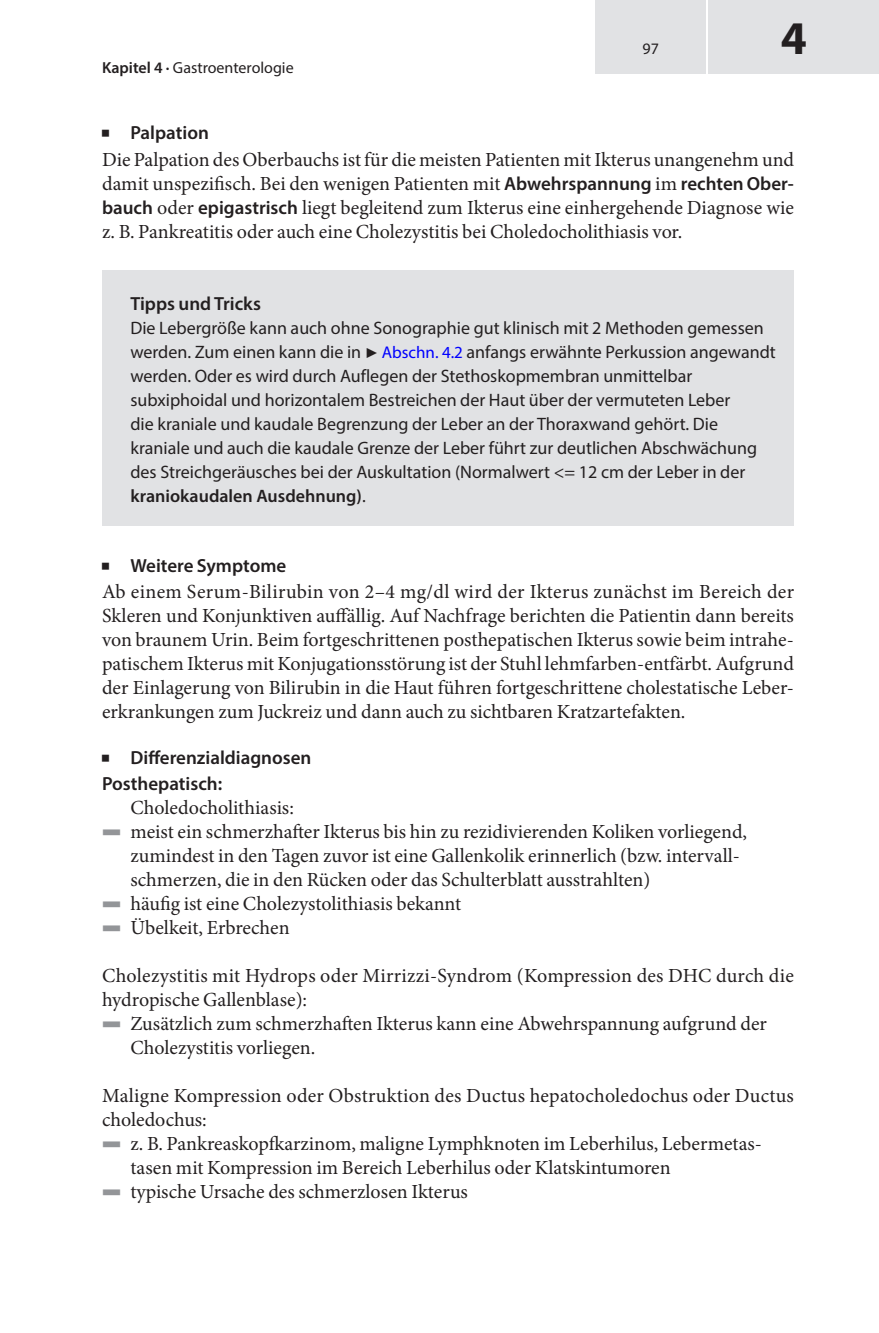
<style>
.page{position:relative;width:879px;height:1333px;background:#fff}
.page>*{position:absolute;margin:0;border:0;box-sizing:border-box;transform-origin:0 0}
.t1{font:700 47px "Tmnwxg Myriad Pro";color:#231f20}
.t2{font:20px/24px "Cvhnjk Minion Pro";color:#231f20;text-align:justify}
.t3{font:600 19px/26px "Hxtslc Myriad Pro";color:#231f20}
.t4{font:18px/24px "Rhdfyh Myriad Pro";color:#231f20}
.t5{font:600 18px "Hxtslc Myriad Pro";color:#231f20}
.t6{font:16px "Rhdfyh Myriad Pro";color:#231f20}
.s1{font-family:"Hxtslc Myriad Pro";font-weight:600}
.s2{font-family:"Sbwrfq Blik Buttons";font-weight:400}
.s3{font-family:"Hxtslc Myriad Pro";font-weight:600;font-size:19px}
.s4{font-family:"Sbwrfq Blik Buttons";font-size:17px}
.s5{font-size:17px;color:#00f}
.s6{font-family:"Rhdfyh Myriad Pro";font-weight:400}
.s7{font-family:"Sbwrfq Blik Buttons";font-size:19px;color:#939598}
</style>
<div class="page">
<div style="left:709px;top:0;width:170px;height:74px;background:#e1e2e4"></div>
<div style="left:595px;top:0;width:111px;height:74px;background:#e1e2e4"></div>
<div style="left:102px;top:270px;width:692px;height:256px;background:#e1e2e4"></div>
<p class="t6" style="left:102px;top:58px;width:193px"><span class="s1">Kapitel 4 ·</span> Gastroenterologie</p>
<p class="t6" style="left:642px;top:39px;width:18px">97</p>
<h1 class="t1" style="left:781px;top:7px;width:28px">4</h1>
<p class="t3" style="left:102px;top:119px;width:108px"><span class="s2">z</span> Palpation</p>
<p class="t2" style="left:102px;top:147px;width:693px">Die Palpation des Oberbauchs ist für die meisten Patienten mit Ikterus unangenehm und damit unspezifisch. Bei den wenigen Patienten mit <span class="s3">Abwehrspannung</span> im <span class="s3">rechten Ober&shy;bauch</span> oder <span class="s3">epigastrisch</span> liegt begleitend zum Ikterus eine einhergehende Diagnose wie z. B. Pankreatitis oder auch eine Cholezystitis bei Choledocholithiasis vor.</p>
<p class="t3" style="left:130px;top:290px;width:132px">Tipps und Tricks</p>
<p class="t4" style="left:130px;top:315px;width:647px">Die Lebergröße kann auch ohne Sonographie gut klinisch mit 2 Methoden gemessen werden. Zum einen kann die in <span class="s4">7</span> <span class="s5">Abschn. 4.2</span> anfangs erwähnte Perkussion angewandt werden. Oder es wird durch Auflegen der Stethoskopmembran unmittelbar subxiphoidal und horizontalem Bestreichen der Haut über der vermuteten Leber<br>die kraniale und kaudale Begrenzung der Leber an der Thoraxwand gehört. Die kraniale und auch die kaudale Grenze der Leber führt zur deutlichen Abschwächung des Streichgeräusches bei der Auskultation (Normalwert &lt;= 12 cm der Leber in der</p>
<p class="t5" style="left:130px;top:484px;width:237px">kraniokaudalen Ausdehnung)<span class="s6">.</span></p>
<p class="t3" style="left:102px;top:552px;width:186px"><span class="s2">z</span> Weitere Symptome</p>
<p class="t2" style="left:102px;top:579px;width:693px">Ab einem Serum-Bilirubin von 2–4 mg/dl wird der Ikterus zunächst im Bereich der Skleren und Konjunktiven auffällig. Auf Nachfrage berichten die Patientin dann bereits von braunem Urin. Beim fortgeschrittenen posthepatischen Ikterus sowie beim intrahe&shy;patischem Ikterus mit Konjugationsstörung ist der Stuhl lehmfarben-entfärbt. Aufgrund der Einlagerung von Bilirubin in die Haut führen fortgeschrittene cholestatische Leber&shy;erkrankungen zum Juckreiz und dann auch zu sichtbaren Kratzartefakten.</p>
<p class="t3" style="left:102px;top:744px;width:211px"><span class="s2">z</span> Differenzialdiagnosen<br>Posthepatisch:</p>
<p class="t2" style="left:130px;top:795px;width:165px">Choledocholithiasis:</p>
<p class="t2" style="left:102px;top:819px;width:646px"><span class="s7">4</span> meist ein schmerzhafter Ikterus bis hin zu rezidivierenden Koliken vorliegend,</p>
<p class="t2" style="left:130px;top:843px;width:611px">zumindest in den Tagen zuvor ist eine Gallenkolik erinnerlich (bzw. intervall-</p>
<p class="t2" style="left:130px;top:867px;width:521px">schmerzen, die in den Rücken oder das Schulterblatt ausstrahlten)</p>
<p class="t2" style="left:102px;top:891px;width:361px"><span class="s7">4</span> häufig ist eine Cholezystolithiasis bekannt</p>
<p class="t2" style="left:102px;top:915px;width:189px"><span class="s7">4</span> Übelkeit, Erbrechen</p>
<p class="t2" style="left:102px;top:963px;width:693px">Cholezystitis mit Hydrops oder Mirrizzi-Syndrom (Kompression des DHC durch die</p>
<p class="t2" style="left:102px;top:987px;width:207px">hydropische Gallenblase):</p>
<p class="t2" style="left:102px;top:1011px;width:666px"><span class="s7">4</span> Zusätzlich zum schmerzhaften Ikterus kann eine Abwehrspannung aufgrund der</p>
<p class="t2" style="left:130px;top:1035px;width:186px">Cholezystitis vorliegen.</p>
<p class="t2" style="left:102px;top:1083px;width:693px">Maligne Kompression oder Obstruktion des Ductus hepatocholedochus oder Ductus</p>
<p class="t2" style="left:102px;top:1107px;width:106px">choledochus:</p>
<p class="t2" style="left:102px;top:1131px;width:661px"><span class="s7">4</span> z. B. Pankreaskopfkarzinom, maligne Lymphknoten im Leberhilus, Lebermetas-</p>
<p class="t2" style="left:130px;top:1155px;width:542px">tasen mit Kompression im Bereich Leberhilus oder Klatskintumoren</p>
<p class="t2" style="left:102px;top:1179px;width:367px"><span class="s7">4</span> typische Ursache des schmerzlosen Ikterus</p>
</div>
